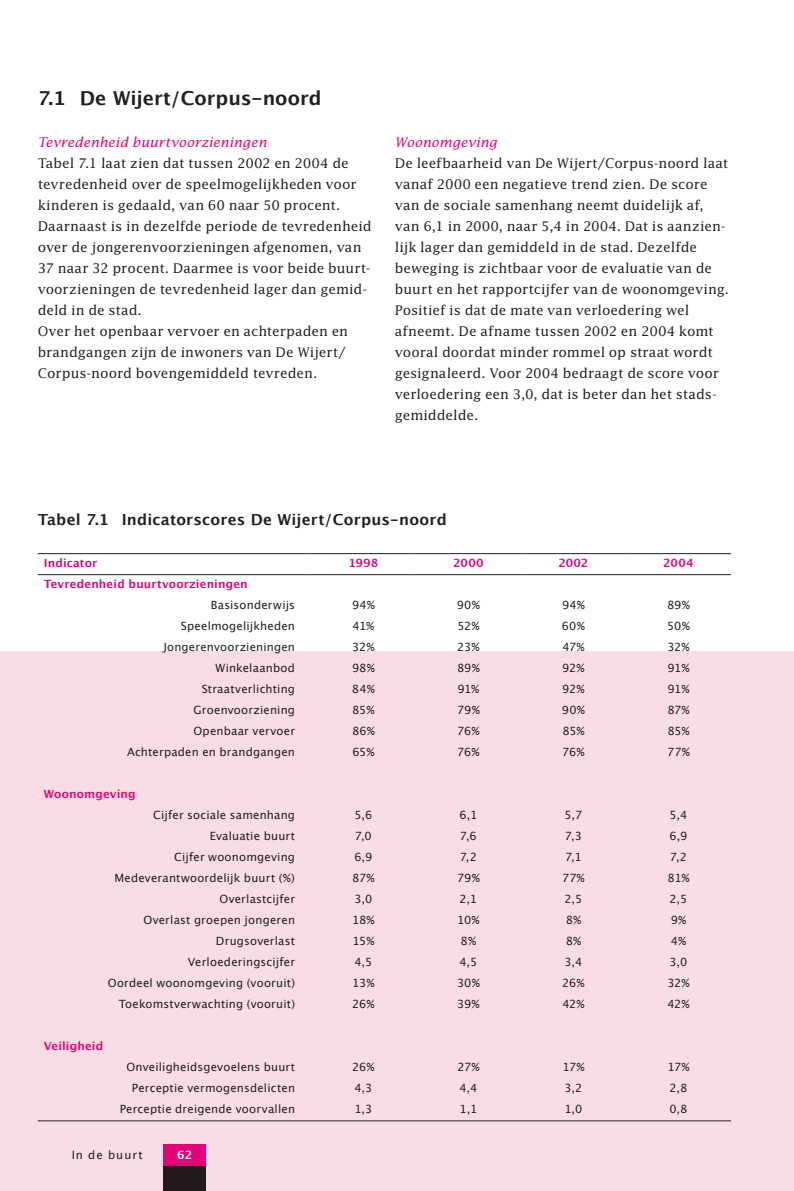
<style>
.page{position:relative;width:794px;height:1191px;background:#fff}
.page>*{position:absolute;margin:0;border:0;box-sizing:border-box;transform-origin:0 0}
.t1{font:700 19.25px "Lucida Grande";color:#231f20}
.t2{font:700 15.22px "Lucida Grande";letter-spacing:.015em;color:#231f20}
.t3{font:13.3px/21px "Lucida";color:#231f20}
.t4{font:italic 13.3px "Lucida";letter-spacing:.01em;color:#e40278}
.t5{font:11.38px "Lucida Grande";letter-spacing:.015em;color:#231f20}
.t6{font:700 11.38px "Lucida Grande";letter-spacing:.015em;color:#e40278}
.t7{font:11.38px "Lucida Grande";letter-spacing:.09em;color:#231f20}
.t8{font:700 11.38px "Lucida Grande";color:#fff}
</style>
<div class="page">
<div style="left:0;top:651px;width:794px;height:540px;background:#f9dde4"></div>
<hr style="left:38px;top:553px;width:273px;height:1px;background:#231f20">
<hr style="left:311px;top:553px;width:105px;height:1px;background:#231f20">
<hr style="left:416px;top:553px;width:105px;height:1px;background:#231f20">
<hr style="left:521px;top:553px;width:105px;height:1px;background:#231f20">
<hr style="left:626px;top:553px;width:105px;height:1px;background:#231f20">
<hr style="left:38px;top:574px;width:273px;height:1px;background:#231f20">
<hr style="left:311px;top:574px;width:105px;height:1px;background:#231f20">
<hr style="left:416px;top:574px;width:105px;height:1px;background:#231f20">
<hr style="left:521px;top:574px;width:105px;height:1px;background:#231f20">
<hr style="left:626px;top:574px;width:105px;height:1px;background:#231f20">
<hr style="left:38px;top:1120px;width:273px;height:1px;background:#231f20">
<hr style="left:311px;top:1120px;width:105px;height:1px;background:#231f20">
<hr style="left:416px;top:1120px;width:105px;height:1px;background:#231f20">
<hr style="left:521px;top:1120px;width:105px;height:1px;background:#231f20">
<hr style="left:626px;top:1120px;width:105px;height:1px;background:#231f20">
<div style="left:164px;top:1144px;width:42px;height:22px;background:#e40278"></div>
<div style="left:164px;top:1166px;width:42px;height:25px;background:#231f20"></div>
<h1 class="t1" style="left:38px;top:87px;width:285px">7.1 De Wijert/Corpus-noord</h1>
<p class="t4" style="left:38px;top:134px;width:230px">Tevredenheid buurtvoorzieningen</p>
<p class="t3" style="left:38px;top:152px;width:336px">Tabel 7.1 laat zien dat tussen 2002 en 2004 de tevredenheid over de speelmogelijkheden voor kinderen is gedaald, van 60 naar 50 procent.<br>Daarnaast is in dezelfde periode de tevredenheid over de jongerenvoorzieningen afgenomen, van 37 naar 32 procent. Daarmee is voor beide buurt&shy;voorzieningen de tevredenheid lager dan gemid&shy;deld in de stad.<br>Over het openbaar vervoer en achterpaden en brandgangen zijn de inwoners van De Wijert/ Corpus-noord bovengemiddeld tevreden.</p>
<p class="t4" style="left:395px;top:134px;width:104px">Woonomgeving</p>
<p class="t3" style="left:395px;top:152px;width:336px">De leefbaarheid van De Wijert/Corpus-noord laat vanaf 2000 een negatieve trend zien. De score van de sociale samenhang neemt duidelijk af, van 6,1 in 2000, naar 5,4 in 2004. Dat is aanzien&shy;lijk lager dan gemiddeld in de stad. Dezelfde beweging is zichtbaar voor de evaluatie van de buurt en het rapportcijfer van de woonomgeving.<br>Positief is dat de mate van verloedering wel afneemt. De afname tussen 2002 en 2004 komt vooral doordat minder rommel op straat wordt gesignaleerd. Voor 2004 bedraagt de score voor verloedering een 3,0, dat is beter dan het stads&shy;gemiddelde.</p>
<p class="t2" style="left:38px;top:511px;width:411px">Tabel 7.1 Indicatorscores De Wijert/Corpus-noord</p>
<p class="t6" style="left:44px;top:556px;width:55px">Indicator</p>
<p class="t6" style="left:348px;top:556px;width:31px">1998</p>
<p class="t6" style="left:453px;top:556px;width:32px">2000</p>
<p class="t6" style="left:558px;top:556px;width:32px">2002</p>
<p class="t6" style="left:663px;top:556px;width:32px">2004</p>
<p class="t6" style="left:44px;top:577px;width:205px">Tevredenheid buurtvoorzieningen</p>
<p class="t5" style="left:211px;top:598px;width:86px">Basisonderwijs</p>
<p class="t5" style="left:352px;top:598px;width:24px">94%</p>
<p class="t5" style="left:457px;top:598px;width:24px">90%</p>
<p class="t5" style="left:562px;top:598px;width:24px">94%</p>
<p class="t5" style="left:667px;top:598px;width:24px">89%</p>
<p class="t5" style="left:181px;top:619px;width:116px">Speelmogelijkheden</p>
<p class="t5" style="left:353px;top:619px;width:23px">41%</p>
<p class="t5" style="left:457px;top:619px;width:24px">52%</p>
<p class="t5" style="left:562px;top:619px;width:24px">60%</p>
<p class="t5" style="left:667px;top:619px;width:24px">50%</p>
<p class="t5" style="left:163px;top:640px;width:133px">Jongerenvoorzieningen</p>
<p class="t5" style="left:352px;top:640px;width:24px">32%</p>
<p class="t5" style="left:457px;top:640px;width:24px">23%</p>
<p class="t5" style="left:562px;top:640px;width:23px">47%</p>
<p class="t5" style="left:667px;top:640px;width:24px">32%</p>
<p class="t5" style="left:216px;top:661px;width:81px">Winkelaanbod</p>
<p class="t5" style="left:352px;top:661px;width:24px">98%</p>
<p class="t5" style="left:457px;top:661px;width:24px">89%</p>
<p class="t5" style="left:562px;top:661px;width:24px">92%</p>
<p class="t5" style="left:667px;top:661px;width:23px">91%</p>
<p class="t5" style="left:202px;top:682px;width:95px">Straatverlichting</p>
<p class="t5" style="left:352px;top:682px;width:24px">84%</p>
<p class="t5" style="left:457px;top:682px;width:23px">91%</p>
<p class="t5" style="left:562px;top:682px;width:24px">92%</p>
<p class="t5" style="left:667px;top:682px;width:23px">91%</p>
<p class="t5" style="left:194px;top:703px;width:103px">Groenvoorziening</p>
<p class="t5" style="left:352px;top:703px;width:24px">85%</p>
<p class="t5" style="left:457px;top:703px;width:24px">79%</p>
<p class="t5" style="left:562px;top:703px;width:24px">90%</p>
<p class="t5" style="left:667px;top:703px;width:24px">87%</p>
<p class="t5" style="left:193px;top:724px;width:103px">Openbaar vervoer</p>
<p class="t5" style="left:352px;top:724px;width:24px">86%</p>
<p class="t5" style="left:457px;top:724px;width:24px">76%</p>
<p class="t5" style="left:562px;top:724px;width:24px">85%</p>
<p class="t5" style="left:667px;top:724px;width:24px">85%</p>
<p class="t5" style="left:127px;top:745px;width:169px">Achterpaden en brandgangen</p>
<p class="t5" style="left:352px;top:745px;width:23px">65%</p>
<p class="t5" style="left:457px;top:745px;width:24px">76%</p>
<p class="t5" style="left:562px;top:745px;width:24px">76%</p>
<p class="t5" style="left:667px;top:745px;width:24px">77%</p>
<p class="t6" style="left:44px;top:787px;width:93px">Woonomgeving</p>
<p class="t5" style="left:153px;top:808px;width:143px">Cijfer sociale samenhang</p>
<p class="t5" style="left:354px;top:808px;width:19px">5,6</p>
<p class="t5" style="left:459px;top:808px;width:19px">6,1</p>
<p class="t5" style="left:564px;top:808px;width:19px">5,7</p>
<p class="t5" style="left:669px;top:808px;width:19px">5,4</p>
<p class="t5" style="left:210px;top:829px;width:87px">Evaluatie buurt</p>
<p class="t5" style="left:355px;top:829px;width:18px">7,0</p>
<p class="t5" style="left:460px;top:829px;width:18px">7,6</p>
<p class="t5" style="left:565px;top:829px;width:18px">7,3</p>
<p class="t5" style="left:669px;top:829px;width:19px">6,9</p>
<p class="t5" style="left:174px;top:850px;width:122px">Cijfer woonomgeving</p>
<p class="t5" style="left:354px;top:850px;width:19px">6,9</p>
<p class="t5" style="left:460px;top:850px;width:19px">7,2</p>
<p class="t5" style="left:565px;top:850px;width:18px">7,1</p>
<p class="t5" style="left:670px;top:850px;width:19px">7,2</p>
<p class="t5" style="left:114px;top:871px;width:182px">Medeverantwoordelijk buurt (%)</p>
<p class="t5" style="left:352px;top:871px;width:24px">87%</p>
<p class="t5" style="left:457px;top:871px;width:24px">79%</p>
<p class="t5" style="left:562px;top:871px;width:24px">77%</p>
<p class="t5" style="left:667px;top:871px;width:23px">81%</p>
<p class="t5" style="left:219px;top:892px;width:77px">Overlastcijfer</p>
<p class="t5" style="left:354px;top:892px;width:19px">3,0</p>
<p class="t5" style="left:459px;top:892px;width:19px">2,1</p>
<p class="t5" style="left:564px;top:892px;width:19px">2,5</p>
<p class="t5" style="left:669px;top:892px;width:19px">2,5</p>
<p class="t5" style="left:143px;top:913px;width:153px">Overlast groepen jongeren</p>
<p class="t5" style="left:352px;top:913px;width:24px">18%</p>
<p class="t5" style="left:457px;top:913px;width:24px">10%</p>
<p class="t5" style="left:565px;top:913px;width:17px">8%</p>
<p class="t5" style="left:670px;top:913px;width:17px">9%</p>
<p class="t5" style="left:216px;top:934px;width:81px">Drugsoverlast</p>
<p class="t5" style="left:352px;top:934px;width:23px">15%</p>
<p class="t5" style="left:460px;top:934px;width:17px">8%</p>
<p class="t5" style="left:565px;top:934px;width:17px">8%</p>
<p class="t5" style="left:671px;top:934px;width:17px">4%</p>
<p class="t5" style="left:188px;top:955px;width:109px">Verloederingscijfer</p>
<p class="t5" style="left:354px;top:955px;width:19px">4,5</p>
<p class="t5" style="left:459px;top:955px;width:19px">4,5</p>
<p class="t5" style="left:564px;top:955px;width:19px">3,4</p>
<p class="t5" style="left:669px;top:955px;width:19px">3,0</p>
<p class="t5" style="left:108px;top:976px;width:189px">Oordeel woonomgeving (vooruit)</p>
<p class="t5" style="left:352px;top:976px;width:24px">13%</p>
<p class="t5" style="left:457px;top:976px;width:24px">30%</p>
<p class="t5" style="left:562px;top:976px;width:24px">26%</p>
<p class="t5" style="left:667px;top:976px;width:24px">32%</p>
<p class="t5" style="left:119px;top:997px;width:178px">Toekomstverwachting (vooruit)</p>
<p class="t5" style="left:352px;top:997px;width:24px">26%</p>
<p class="t5" style="left:457px;top:997px;width:24px">39%</p>
<p class="t5" style="left:562px;top:997px;width:24px">42%</p>
<p class="t5" style="left:667px;top:997px;width:24px">42%</p>
<p class="t6" style="left:44px;top:1039px;width:61px">Veiligheid</p>
<p class="t5" style="left:126px;top:1060px;width:170px">Onveiligheidsgevoelens buurt</p>
<p class="t5" style="left:352px;top:1060px;width:24px">26%</p>
<p class="t5" style="left:457px;top:1060px;width:23px">27%</p>
<p class="t5" style="left:562px;top:1060px;width:23px">17%</p>
<p class="t5" style="left:667px;top:1060px;width:23px">17%</p>
<p class="t5" style="left:132px;top:1081px;width:165px">Perceptie vermogensdelicten</p>
<p class="t5" style="left:354px;top:1081px;width:19px">4,3</p>
<p class="t5" style="left:459px;top:1081px;width:19px">4,4</p>
<p class="t5" style="left:564px;top:1081px;width:20px">3,2</p>
<p class="t5" style="left:669px;top:1081px;width:19px">2,8</p>
<p class="t5" style="left:120px;top:1102px;width:177px">Perceptie dreigende voorvallen</p>
<p class="t5" style="left:354px;top:1102px;width:20px">1,3</p>
<p class="t5" style="left:459px;top:1102px;width:19px">1,1</p>
<p class="t5" style="left:564px;top:1102px;width:19px">1,0</p>
<p class="t5" style="left:669px;top:1102px;width:20px">0,8</p>
<p class="t7" style="left:72px;top:1148px;width:73px">In de buurt</p>
<p class="t8" style="left:177px;top:1148px;width:16px">62</p>
</div>
